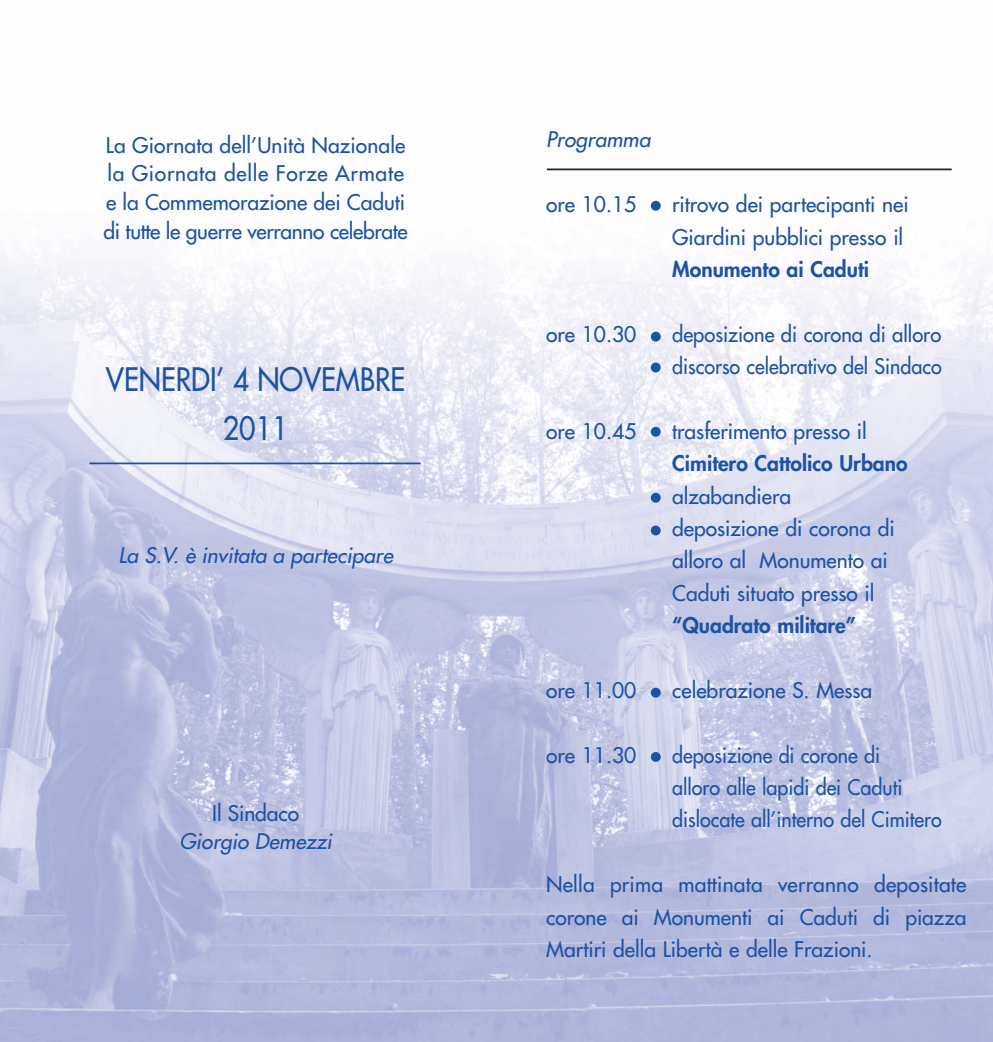
<style>
.page{position:relative;width:993px;height:1042px;background:#fff}
.page>*{position:absolute;margin:0;border:0;box-sizing:border-box;transform-origin:0 0}
.t1{font:31.5px/49px "Futura";color:#1e52a4;text-align:center;scale:.9 1}
.t2{font:21px/32.4px "Futura";color:#1e52a4}
.t3{font:21px/32.4px "Futura";color:#1e52a4;scale:.94 1}
.t4{font:800 21px "Futura";color:#1e52a4}
.t5{font:21px/32.4px "Futura";color:#1e52a4;scale:.96 1}
.t6{font:italic 21px "Futura";color:#1e52a4}
</style>
<div class="page">
<img style="left:0;top:168px;width:992px;height:874px">
<hr style="left:546px;top:168px;width:405px;height:2px;background:#231f20">
<hr style="left:89px;top:462px;width:331px;height:2px;background:#1e52a4">
<div style="left:650px;top:201px;width:10px;height:10px;background:#1e52a4;border-radius:50%"></div>
<div style="left:650px;top:332px;width:10px;height:10px;background:#1e52a4;border-radius:50%"></div>
<div style="left:650px;top:362px;width:10px;height:10px;background:#1e52a4;border-radius:50%"></div>
<div style="left:650px;top:427px;width:10px;height:10px;background:#1e52a4;border-radius:50%"></div>
<div style="left:650px;top:493px;width:10px;height:10px;background:#1e52a4;border-radius:50%"></div>
<div style="left:650px;top:525px;width:10px;height:10px;background:#1e52a4;border-radius:50%"></div>
<div style="left:650px;top:688px;width:10px;height:9px;background:#1e52a4;border-radius:50%"></div>
<div style="left:650px;top:752px;width:10px;height:10px;background:#1e52a4;border-radius:50%"></div>
<p class="t2" style="left:103px;top:132px;width:306px;line-height:28.7px">La Giornata dell’Unità Nazionale la Giornata delle Forze Armate e la Commemorazione dei Caduti di tutte le guerre verranno celebrate</p>
<h1 class="t1" style="left:106px;top:357px;width:334px">VENERDI’ 4 NOVEMBRE<br>2011</h1>
<p class="t6" style="left:118px;top:545px;width:280px">La S.V. è invitata a partecipare</p>
<p class="t2" style="left:212px;top:798px;width:89px">Il Sindaco</p>
<p class="t6" style="left:179px;top:831px;width:158px">Giorgio Demezzi</p>
<p class="t6" style="left:546px;top:129px;width:110px">Programma</p>
<p class="t2" style="left:546px;top:190px;width:92px">ore 10.15</p>
<p class="t2" style="left:672px;top:190px;width:238px">ritrovo dei partecipanti nei<br>Giardini pubblici presso il</p>
<p class="t4" style="left:672px;top:259px;width:198px">Monumento ai Caduti</p>
<p class="t2" style="left:546px;top:319px;width:92px">ore 10.30</p>
<p class="t5" style="left:672px;top:319px;width:282px">deposizione di corona di alloro discorso celebrativo del Sindaco</p>
<p class="t2" style="left:546px;top:416px;width:92px">ore 10.45</p>
<p class="t2" style="left:672px;top:416px;width:196px">trasferimento presso il</p>
<p class="t4" style="left:672px;top:453px;width:237px">Cimitero Cattolico Urbano</p>
<p class="t2" style="left:672px;top:481px;width:224px">alzabandiera deposizione di corona di alloro al Monumento ai<br>Caduti situato presso il</p>
<p class="t4" style="left:672px;top:615px;width:185px">“Quadrato militare”</p>
<p class="t2" style="left:546px;top:675px;width:92px">ore 11.00</p>
<p class="t2" style="left:672px;top:675px;width:201px">celebrazione S. Messa</p>
<p class="t2" style="left:546px;top:740px;width:92px">ore 11.30</p>
<p class="t3" style="left:672px;top:740px;width:288px">deposizione di corone di<br>alloro alle lapidi dei Caduti dislocate all’interno del Cimitero</p>
<p class="t2" style="left:546px;top:869px;width:421px;text-align:justify">Nella prima mattinata verranno depositate corone ai Monumenti ai Caduti di piazza Martiri della Libertà e delle Frazioni.</p>
</div>
